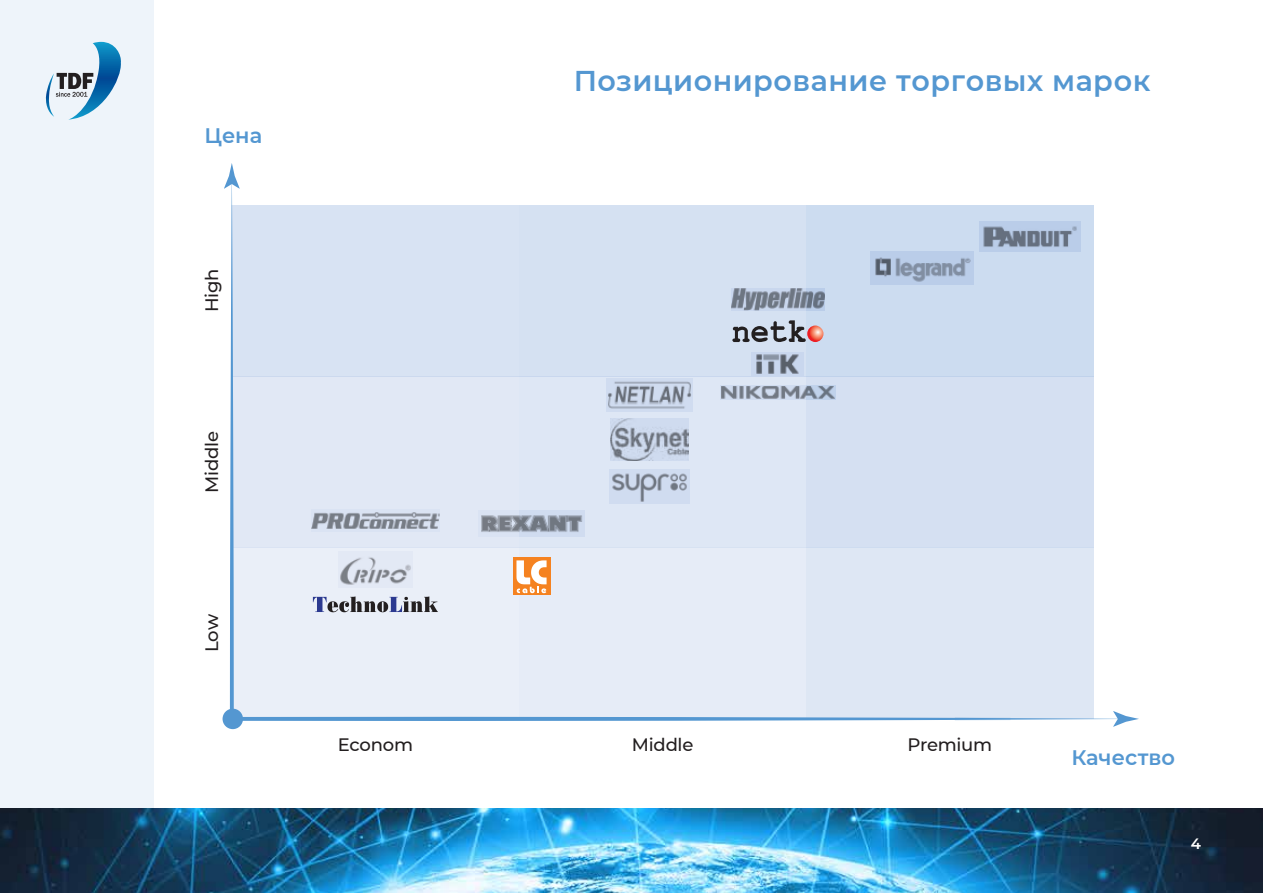
<style>
.page{position:relative;width:1263px;height:893px;background:#fff}
.page>*{position:absolute;margin:0;border:0;box-sizing:border-box;transform-origin:0 0}
.t1{font:600 28.65px "Montserrat";letter-spacing:.015em;color:#5497d1}
.t2{font:600 21px "Montserrat";color:#5497d1}
.t3{font:500 18px "Montserrat";letter-spacing:-.015em;color:#231f20}
.t4{font:600 15px "Montserrat";color:#fff}
</style>
<div class="page">
<div style="left:0;top:0;width:154px;height:809px;background:#eef4fa"></div>
<svg style="left:45px;top:42px;width:76px;height:78px"></svg>
<img style="left:0;top:809px;width:1263px;height:84px">
<svg style="left:230px;top:189px;width:883px;height:532px;background:#dce5f4"></svg>
<svg style="left:224px;top:163px;width:16px;height:26px"></svg>
<svg style="left:1113px;top:711px;width:26px;height:16px"></svg>
<div style="left:223px;top:709px;width:20px;height:20px;background:#5497d1;border-radius:50%"></div>
<img style="left:312px;top:510px;width:127px;height:22px">
<img style="left:339px;top:552px;width:73px;height:35px">
<svg style="left:313px;top:596px;width:125px;height:16px;background:#9497a5"></svg>
<img style="left:610px;top:469px;width:79px;height:34px">
<img style="left:731px;top:288px;width:93px;height:22px">
<img style="left:610px;top:419px;width:79px;height:41px">
<img style="left:479px;top:510px;width:105px;height:27px">
<img style="left:979px;top:221px;width:101px;height:30px">
<img style="left:871px;top:251px;width:102px;height:33px">
<img style="left:606px;top:378px;width:86px;height:34px">
<img style="left:720px;top:385px;width:115px;height:15px">
<img style="left:752px;top:352px;width:52px;height:23px">
<div style="left:513px;top:557px;width:37px;height:38px;background:#f58220"></div>
<svg style="left:516px;top:560px;width:31px;height:33px"></svg>
<svg style="left:732px;top:320px;width:74px;height:22px;background:#9197a2"></svg>
<svg style="left:807px;top:326px;width:16px;height:16px"></svg>
<p class="t2" style="left:205px;top:121px;width:59px">Цена</p>
<p class="t3" style="left:199px;top:312px;width:45px;rotate:-90deg">High</p>
<p class="t3" style="left:199px;top:493px;width:63px;rotate:-90deg">Middle</p>
<p class="t3" style="left:199px;top:652px;width:39px;rotate:-90deg">Low</p>
<h1 class="t1" style="left:574px;top:60px;width:578px">Позиционирование торговых марок</h1>
<p class="t3" style="left:338px;top:732px;width:77px">Econom</p>
<p class="t3" style="left:632px;top:732px;width:63px">Middle</p>
<p class="t3" style="left:908px;top:732px;width:86px">Premium</p>
<p class="t2" style="left:1071px;top:742px;width:105px">Качество</p>
<p class="t4" style="left:1191px;top:833px;width:12px">4</p>
</div>
